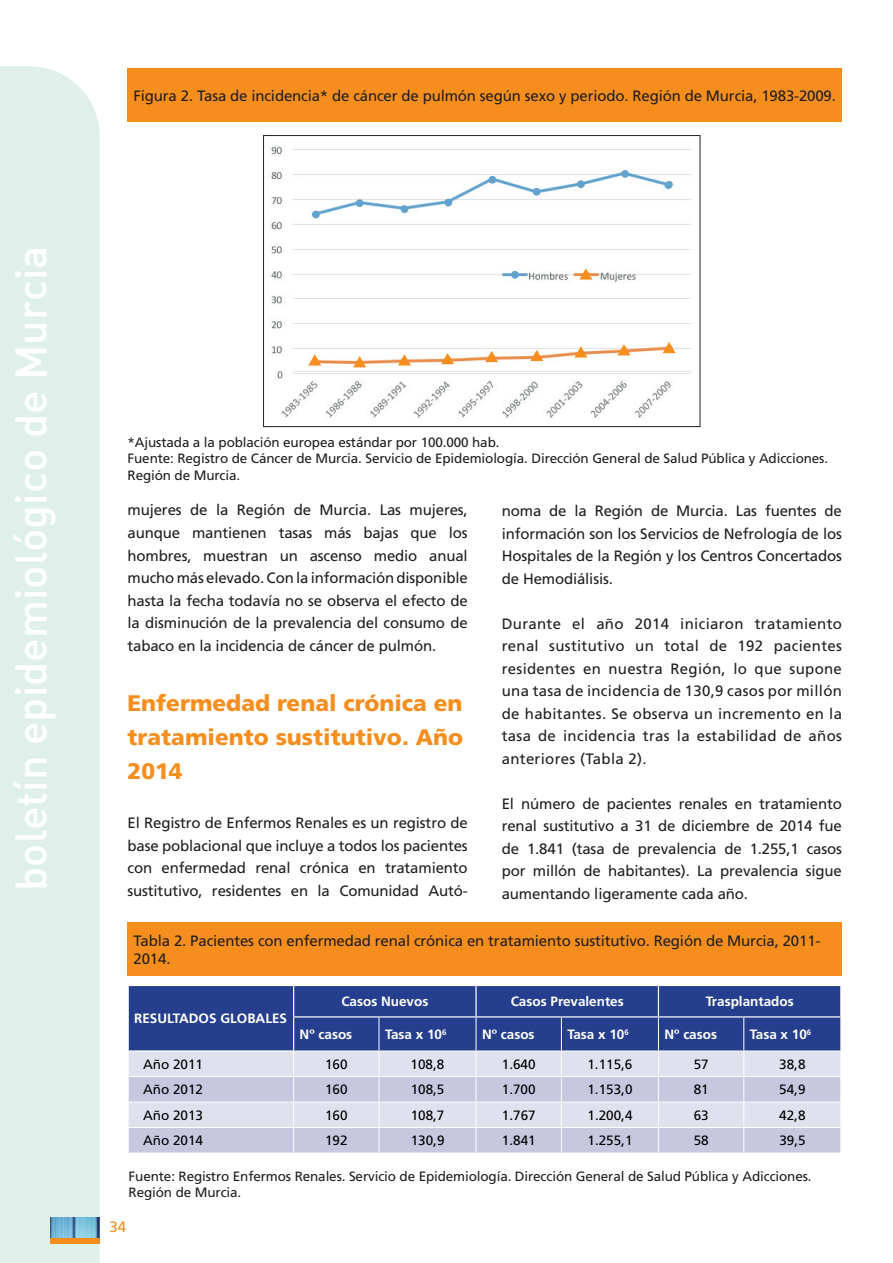
<style>
.page{position:relative;width:893px;height:1263px;background:#fff}
.page>*{position:absolute;margin:0;border:0;box-sizing:border-box;transform-origin:0 0}
.t1{font:500 43.5px "DIN Alternate";color:#fff}
.t2{font:900 22.5px/33.8px "Frutiger LT Std";color:#f68e1e;text-align:justify}
.t3{font:15px/22.5px "Frutiger LT Std";letter-spacing:-.01em;color:#231f20;text-align:justify}
.t4{font:15px "Frutiger LT Std";color:#f68e1e}
.t5{font:13.5px/16.2px "Frutiger LT Std";letter-spacing:-.01em;color:#231f20}
.t6{font:13.5px "Frutiger LT Std";color:#000001}
.t7{font:700 13.5px "Frutiger LT Std";color:#fff}
</style>
<div class="page">
<div style="left:0;top:66px;width:100px;height:1197px;background:#dff0eb"></div>
<img style="left:50px;top:1217px;width:50px;height:21px">
<div style="left:50px;top:1238px;width:50px;height:5px;background:#f68e1e"></div>
<div style="left:128px;top:68px;width:714px;height:54px;background:#f68e1e"></div>
<div style="left:129px;top:986px;width:711px;height:65px;background:#253f8e"></div>
<div style="left:129px;top:1051px;width:711px;height:25px;background:#e0e1ee"></div>
<svg style="left:129px;top:1077px;width:711px;height:76px;background:#cfd0e4"></svg>
<hr style="left:293px;top:986px;width:1px;height:30px;background:#fff">
<hr style="left:475px;top:986px;width:2px;height:30px;background:#fff">
<hr style="left:658px;top:986px;width:1px;height:30px;background:#fff">
<hr style="left:293px;top:1016px;width:86px;height:1px;background:#fff">
<hr style="left:293px;top:1017px;width:1px;height:33px;background:#fff">
<hr style="left:379px;top:1016px;width:97px;height:1px;background:#fff">
<hr style="left:476px;top:1016px;width:85px;height:1px;background:#fff">
<hr style="left:561px;top:1016px;width:97px;height:1px;background:#fff">
<hr style="left:658px;top:1016px;width:86px;height:1px;background:#fff">
<hr style="left:744px;top:1016px;width:97px;height:1px;background:#fff">
<hr style="left:379px;top:1017px;width:1px;height:34px;background:#fff">
<hr style="left:476px;top:1017px;width:1px;height:34px;background:#fff">
<hr style="left:561px;top:1017px;width:1px;height:34px;background:#fff">
<hr style="left:658px;top:1017px;width:1px;height:34px;background:#fff">
<hr style="left:743px;top:1017px;width:1px;height:34px;background:#fff">
<hr style="left:128px;top:1050px;width:166px;height:1px;background:#fff">
<hr style="left:293px;top:1051px;width:86px;height:1px;background:#fff">
<hr style="left:379px;top:1051px;width:97px;height:1px;background:#fff">
<hr style="left:476px;top:1051px;width:85px;height:1px;background:#fff">
<hr style="left:561px;top:1051px;width:97px;height:1px;background:#fff">
<hr style="left:658px;top:1051px;width:86px;height:1px;background:#fff">
<hr style="left:744px;top:1051px;width:97px;height:1px;background:#fff">
<hr style="left:128px;top:1102px;width:166px;height:1px;background:#fff">
<hr style="left:294px;top:1102px;width:85px;height:1px;background:#fff">
<hr style="left:379px;top:1102px;width:97px;height:1px;background:#fff">
<hr style="left:476px;top:1102px;width:85px;height:1px;background:#fff">
<hr style="left:561px;top:1102px;width:97px;height:1px;background:#fff">
<hr style="left:658px;top:1102px;width:86px;height:1px;background:#fff">
<hr style="left:744px;top:1102px;width:97px;height:1px;background:#fff">
<hr style="left:128px;top:1127px;width:166px;height:1px;background:#fff">
<svg style="left:128px;top:1077px;width:1px;height:76px"></svg>
<hr style="left:294px;top:1127px;width:85px;height:1px;background:#fff">
<svg style="left:293px;top:1052px;width:1px;height:101px"></svg>
<hr style="left:379px;top:1127px;width:97px;height:1px;background:#fff">
<svg style="left:379px;top:1051px;width:1px;height:102px"></svg>
<hr style="left:476px;top:1127px;width:85px;height:1px;background:#fff">
<svg style="left:476px;top:1051px;width:1px;height:102px"></svg>
<hr style="left:561px;top:1127px;width:97px;height:1px;background:#fff">
<svg style="left:561px;top:1052px;width:1px;height:101px"></svg>
<hr style="left:658px;top:1127px;width:86px;height:1px;background:#fff">
<svg style="left:658px;top:1052px;width:1px;height:101px"></svg>
<hr style="left:744px;top:1127px;width:97px;height:1px;background:#fff">
<svg style="left:743px;top:1051px;width:1px;height:102px"></svg>
<svg style="left:840px;top:1052px;width:1px;height:101px"></svg>
<div style="left:128px;top:922px;width:714px;height:54px;background:#f68e1e"></div>
<img style="left:270px;top:138px;width:431px;height:285px">
<svg style="left:308px;top:354px;width:13px;height:11px"></svg>
<svg style="left:353px;top:356px;width:13px;height:11px"></svg>
<svg style="left:398px;top:354px;width:13px;height:11px"></svg>
<svg style="left:441px;top:353px;width:13px;height:11px"></svg>
<svg style="left:485px;top:351px;width:13px;height:11px"></svg>
<svg style="left:530px;top:350px;width:13px;height:11px"></svg>
<svg style="left:574px;top:346px;width:13px;height:11px"></svg>
<svg style="left:617px;top:344px;width:13px;height:11px"></svg>
<svg style="left:663px;top:342px;width:13px;height:11px"></svg>
<svg style="left:579px;top:268px;width:13px;height:12px"></svg>
<div style="left:312px;top:211px;width:8px;height:7px;background:#62a2cd;border-radius:50%"></div>
<div style="left:356px;top:199px;width:7px;height:8px;background:#62a2cd;border-radius:50%"></div>
<div style="left:401px;top:205px;width:7px;height:8px;background:#62a2cd;border-radius:50%"></div>
<div style="left:444px;top:199px;width:8px;height:7px;background:#62a2cd;border-radius:50%"></div>
<div style="left:489px;top:176px;width:7px;height:8px;background:#62a2cd;border-radius:50%"></div>
<div style="left:533px;top:188px;width:7px;height:8px;background:#62a2cd;border-radius:50%"></div>
<div style="left:577px;top:180px;width:8px;height:8px;background:#62a2cd;border-radius:50%"></div>
<div style="left:621px;top:170px;width:8px;height:8px;background:#62a2cd;border-radius:50%"></div>
<div style="left:665px;top:181px;width:7px;height:8px;background:#62a2cd;border-radius:50%"></div>
<div style="left:511px;top:271px;width:8px;height:7px;background:#62a2cd;border-radius:50%"></div>
<div style="left:263px;top:135px;width:437px;height:292px;border:1px solid #231f20"></div>
<p class="t3" style="left:134px;top:84px;width:704px">Figura 2. Tasa de incidencia* de cáncer de pulmón según sexo y periodo. Región de Murcia, 1983-2009.</p>
<h1 class="t1" style="left:3px;top:891px;width:647px;rotate:-90deg">boletín epidemiológico de Murcia</h1>
<p class="t5" style="left:128px;top:435px;width:702px">*Ajustada a la población europea estándar por 100.000 hab.<br>Fuente: Registro de Cáncer de Murcia. Servicio de Epidemiología. Dirección General de Salud Pública y Adicciones.<br>Región de Murcia.</p>
<p class="t3" style="left:128px;top:499px;width:342px">mujeres de la Región de Murcia. Las mujeres, aunque mantienen tasas más bajas que los hombres, muestran un ascenso medio anual mucho más elevado. Con la información disponible hasta la fecha todavía no se observa el efecto de la disminución de la prevalencia del consumo de tabaco en la incidencia de cáncer de pulmón.</p>
<h2 class="t2" style="left:128px;top:686px;width:337px">Enfermedad renal crónica en tratamiento sustitutivo. Año 2014</h2>
<p class="t3" style="left:128px;top:812px;width:342px">El Registro de Enfermos Renales es un registro de base poblacional que incluye a todos los pacientes con enfermedad renal crónica en tratamiento sustitutivo, residentes en la Comunidad Autó-</p>
<p class="t3" style="left:502px;top:500px;width:342px">noma de la Región de Murcia. Las fuentes de información son los Servicios de Nefrología de los Hospitales de la Región y los Centros Concertados de Hemodiálisis.</p>
<p class="t3" style="left:502px;top:612px;width:342px">Durante el año 2014 iniciaron tratamiento renal sustitutivo un total de 192 pacientes residentes en nuestra Región, lo que supone una tasa de incidencia de 130,9 casos por millón de habitantes. Se observa un incremento en la tasa de incidencia tras la estabilidad de años anteriores (Tabla 2).</p>
<p class="t3" style="left:502px;top:792px;width:342px">El número de pacientes renales en tratamiento renal sustitutivo a 31 de diciembre de 2014 fue de 1.841 (tasa de prevalencia de 1.255,1 casos por millón de habitantes). La prevalencia sigue aumentando ligeramente cada año.</p>
<p class="t3" style="left:134px;top:931px;width:688px;line-height:18px">Tabla 2. Pacientes con enfermedad renal crónica en tratamiento sustitutivo. Región de Murcia, 2011-<br>2014.</p>
<p class="t7" style="left:134px;top:1011px;width:154px">RESULTADOS GLOBALES</p>
<p class="t7" style="left:341px;top:994px;width:88px">Casos Nuevos</p>
<p class="t7" style="left:511px;top:994px;width:115px">Casos Prevalentes</p>
<p class="t7" style="left:706px;top:994px;width:90px">Trasplantados</p>
<p class="t7" style="left:300px;top:1026px;width:54px">Nº casos</p>
<p class="t7" style="left:385px;top:1026px;width:63px">Tasa x 10<sup>6</sup></p>
<p class="t7" style="left:482px;top:1026px;width:54px">Nº casos</p>
<p class="t7" style="left:567px;top:1026px;width:63px">Tasa x 10<sup>6</sup></p>
<p class="t7" style="left:664px;top:1026px;width:54px">Nº casos</p>
<p class="t7" style="left:750px;top:1026px;width:63px">Tasa x 10<sup>6</sup></p>
<p class="t6" style="left:143px;top:1056px;width:62px">Año 2011</p>
<p class="t6" style="left:325px;top:1056px;width:24px">160</p>
<p class="t6" style="left:411px;top:1056px;width:35px">108,8</p>
<p class="t6" style="left:502px;top:1056px;width:35px">1.640</p>
<p class="t6" style="left:587px;top:1056px;width:47px">1.115,6</p>
<p class="t6" style="left:694px;top:1056px;width:17px">57</p>
<p class="t6" style="left:779px;top:1056px;width:28px">38,8</p>
<p class="t6" style="left:143px;top:1082px;width:62px">Año 2012</p>
<p class="t6" style="left:325px;top:1082px;width:24px">160</p>
<p class="t6" style="left:411px;top:1082px;width:35px">108,5</p>
<p class="t6" style="left:502px;top:1082px;width:35px">1.700</p>
<p class="t6" style="left:587px;top:1082px;width:47px">1.153,0</p>
<p class="t6" style="left:694px;top:1082px;width:17px">81</p>
<p class="t6" style="left:779px;top:1082px;width:28px">54,9</p>
<p class="t6" style="left:143px;top:1107px;width:62px">Año 2013</p>
<p class="t6" style="left:325px;top:1107px;width:24px">160</p>
<p class="t6" style="left:411px;top:1107px;width:35px">108,7</p>
<p class="t6" style="left:502px;top:1107px;width:35px">1.767</p>
<p class="t6" style="left:587px;top:1107px;width:47px">1.200,4</p>
<p class="t6" style="left:694px;top:1107px;width:17px">63</p>
<p class="t6" style="left:779px;top:1107px;width:28px">42,8</p>
<p class="t6" style="left:143px;top:1133px;width:62px">Año 2014</p>
<p class="t6" style="left:325px;top:1133px;width:24px">192</p>
<p class="t6" style="left:411px;top:1133px;width:35px">130,9</p>
<p class="t6" style="left:502px;top:1133px;width:35px">1.841</p>
<p class="t6" style="left:587px;top:1133px;width:47px">1.255,1</p>
<p class="t6" style="left:694px;top:1133px;width:17px">58</p>
<p class="t6" style="left:779px;top:1133px;width:28px">39,5</p>
<p class="t5" style="left:129px;top:1168px;width:684px">Fuente: Registro Enfermos Renales. Servicio de Epidemiología. Dirección General de Salud Pública y Adicciones.<br>Región de Murcia.</p>
<p class="t4" style="left:109px;top:1218px;width:18px">34</p>
</div>
